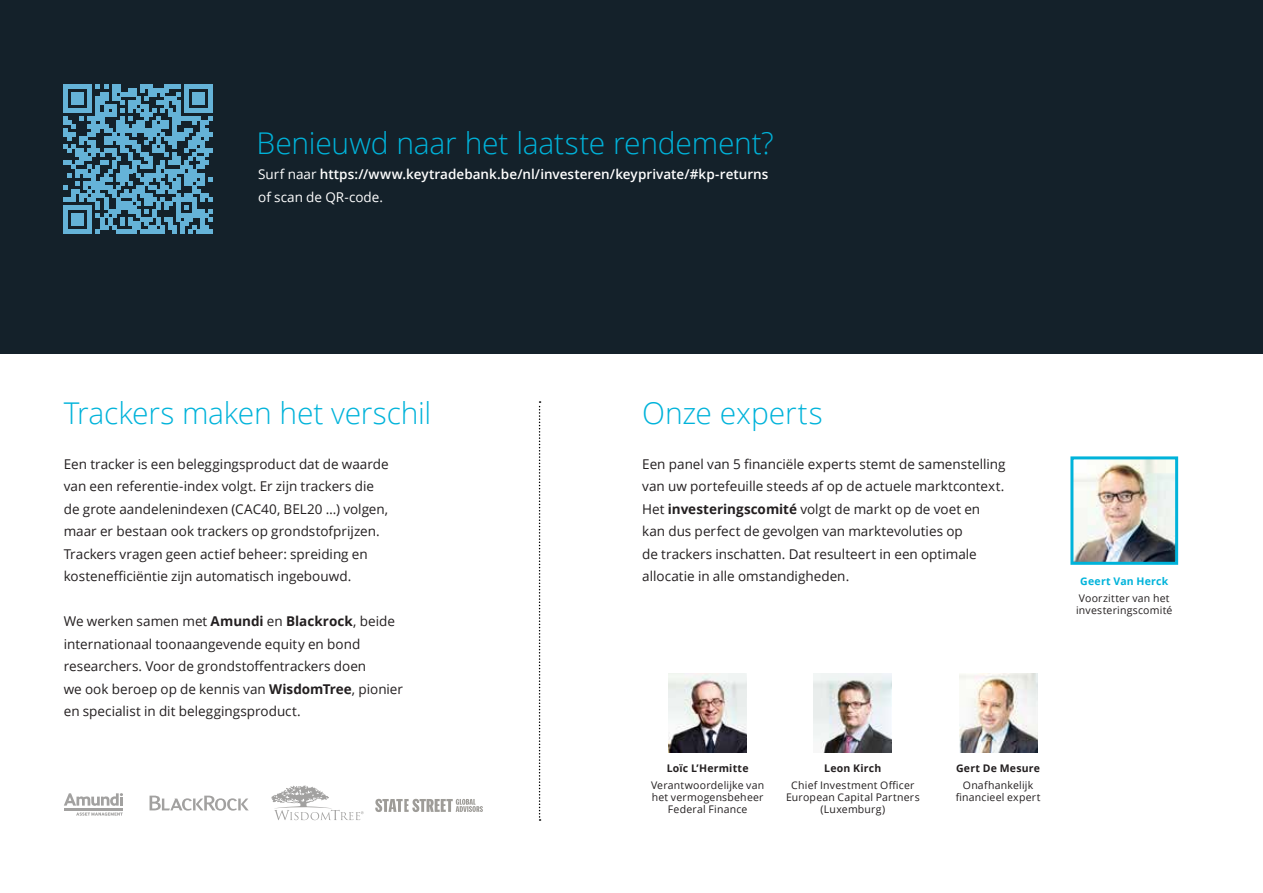
<style>
.page{position:relative;width:1263px;height:893px;background:#fff}
.page>*{position:absolute;margin:0;border:0;box-sizing:border-box;transform-origin:0 0}
.t1{font:300 30px "Open Sans";letter-spacing:-.005em;color:#00b3da}
.t2{font:13.5px/22.5px "Open Sans";color:#231f20}
.t3{font:600 13.5px/22.5px "Open Sans";color:#fff}
.t4{font:10.5px/11.9px "Open Sans";letter-spacing:.02em;color:#231f20;text-align:center}
.t5{font:700 10.5px "Open Sans";letter-spacing:.02em;color:#231f20}
.t6{font:700 10.5px "Open Sans";letter-spacing:.025em;color:#00b3da}
.s1{font-weight:400}
.s2{font-weight:700}
</style>
<div class="page">
<div style="left:0;top:0;width:1263px;height:353px;background:#14212a"></div>
<svg style="left:539px;top:401px;width:2px;height:420px"></svg>
<hr style="left:64px;top:808px;width:59px;height:2px;background:#a2a1a0">
<svg style="left:64px;top:793px;width:59px;height:13px"></svg>
<svg style="left:76px;top:812px;width:47px;height:4px"></svg>
<svg style="left:150px;top:796px;width:99px;height:15px"></svg>
<svg style="left:271px;top:785px;width:93px;height:36px"></svg>
<img style="left:1074px;top:460px;width:100px;height:101px">
<div style="left:1070px;top:456px;width:108px;height:109px;border:3px solid #00b3da"></div>
<img style="left:814px;top:674px;width:78px;height:78px">
<img style="left:959px;top:674px;width:78px;height:78px">
<img style="left:669px;top:674px;width:78px;height:78px">
<svg style="left:64px;top:85px;width:149px;height:148px"></svg>
<svg style="left:375px;top:799px;width:108px;height:13px"></svg>
<h1 class="t1" style="left:257px;top:122px;width:519px">Benieuwd naar het laatste rendement?</h1>
<p class="t3" style="left:258px;top:163px;width:512px"><span class="s1">Surf naar</span> https://www.keytradebank.be/nl/investeren/keyprivate/#kp-returns <span class="s1">of scan de QR-code.</span></p>
<h1 class="t1" style="left:64px;top:392px;width:369px">Trackers maken het verschil</h1>
<p class="t2" style="left:64px;top:452px;width:326px">Een tracker is een beleggingsproduct dat de waarde van een referentie-index volgt. Er zijn trackers die de grote aandelenindexen (CAC40, BEL20 …) volgen, maar er bestaan ook trackers op grondstofprijzen.<br>Trackers vragen geen actief beheer: spreiding en kostenefficiëntie zijn automatisch ingebouwd.</p>
<p class="t2" style="left:64px;top:610px;width:341px">We werken samen met <span class="s2">Amundi</span> en <span class="s2">Blackrock</span>, beide internationaal toonaangevende equity en bond researchers. Voor de grondstoffentrackers doen<br>we ook beroep op de kennis van <span class="s2">WisdomTree</span>, pionier en specialist in dit beleggingsproduct.</p>
<h1 class="t1" style="left:642px;top:392px;width:182px">Onze experts</h1>
<p class="t2" style="left:642px;top:452px;width:365px">Een panel van 5 financiële experts stemt de samenstelling van uw portefeuille steeds af op de actuele marktcontext.<br>Het <span class="s2">investeringscomité</span> volgt de markt op de voet en kan dus perfect de gevolgen van marktevoluties op<br>de trackers inschatten. Dat resulteert in een optimale allocatie in alle omstandigheden.</p>
<p class="t6" style="left:1080px;top:574px;width:90px">Geert Van Herck</p>
<p class="t4" style="left:1076px;top:592px;width:98px;text-align:left">Voorzitter van het investeringscomité</p>
<p class="t5" style="left:667px;top:761px;width:83px">Loïc L’Hermitte</p>
<p class="t4" style="left:651px;top:779px;width:115px">Verantwoordelijke van het vermogensbeheer<br>Federal Finance</p>
<p class="t5" style="left:824px;top:761px;width:59px">Leon Kirch</p>
<p class="t4" style="left:786px;top:779px;width:135px">Chief Investment Officer<br>European Capital Partners (Luxemburg)</p>
<p class="t5" style="left:956px;top:761px;width:86px">Gert De Mesure</p>
<p class="t4" style="left:956px;top:779px;width:86px">Onafhankelijk financieel expert</p>
</div>
